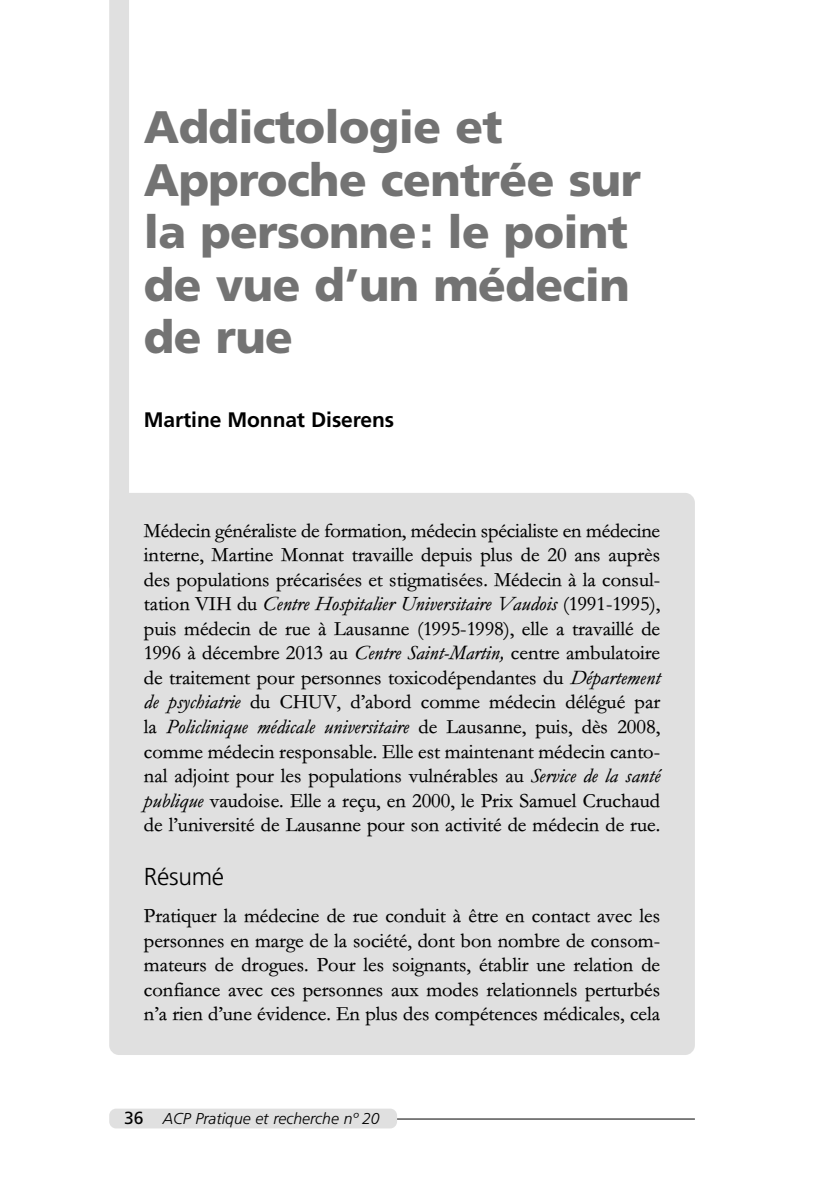
<style>
.page{position:relative;width:819px;height:1191px;background:#fff}
.page>*{position:absolute;margin:0;border:0;box-sizing:border-box;transform-origin:0 0}
.t1{font:900 45.5px/52.5px "Frutiger";letter-spacing:-.015em;color:#737373}
.t2{font:300 24.5px "Frutiger";letter-spacing:-.01em;color:#000}
.t3{font:700 21px "Frutiger";letter-spacing:-.005em;color:#000}
.t4{font:20.47px/24.5px "Gar M Two";color:#000;text-align:justify}
.t5{font:italic 300 15.75px "Frutiger";color:#000}
.s1{font-style:italic}
.s2{font-weight:400;font-style:normal;font-size:17.5px}
</style>
<div class="page">
<div style="left:109px;top:493px;width:585px;height:562px;background:#e0e0e0;border-radius:10px"></div>
<div style="left:109px;top:0;width:20px;height:500px;background:#e0e0e0"></div>
<div style="left:109px;top:1108px;width:288px;height:20px;background:#e0e0e0;border-radius:7px"></div>
<hr style="left:397px;top:1118px;width:297px;height:1px;background:#000">
<h1 class="t1" style="left:144px;top:105px;width:498px">Addictologie et<br>Approche centrée sur la personne: le point de vue d’un médecin de rue</h1>
<p class="t3" style="left:144px;top:411px;width:251px">Martine Monnat Diserens</p>
<p class="t4" style="left:144px;top:517px;width:517px">Médecin généraliste de formation, médecin spécialiste en médecine interne, Martine Monnat travaille depuis plus de 20 ans auprès des populations précarisées et stigmatisées. Médecin à la consul&shy;tation VIH du <span class="s1">Centre Hospitalier Universitaire Vaudois</span> (1991-1995), puis médecin de rue à Lausanne (1995-1998), elle a travaillé de 1996 à décembre 2013 au <span class="s1">Centre Saint-Martin,</span> centre ambulatoire de traitement pour personnes toxicodépendantes du <span class="s1">Département de psychiatrie</span> du CHUV, d’abord comme médecin délégué par la <span class="s1">Policlinique médicale universitaire</span> de Lausanne, puis, dès 2008, comme médecin responsable. Elle est maintenant médecin canto&shy;nal adjoint pour les populations vulnérables au <span class="s1">Service de la santé publique</span> vaudoise. Elle a reçu, en 2000, le Prix Samuel Cruchaud de l’université de Lausanne pour son activité de médecin de rue.</p>
<p class="t2" style="left:144px;top:867px;width:82px">Résumé</p>
<p class="t4" style="left:144px;top:902px;width:517px">Pratiquer la médecine de rue conduit à être en contact avec les personnes en marge de la société, dont bon nombre de consom&shy;mateurs de drogues. Pour les soignants, établir une relation de confiance avec ces personnes aux modes relationnels perturbés n’a rien d’une évidence. En plus des compétences médicales, cela</p>
<p class="t5" style="left:124px;top:1112px;width:257px"><span class="s2">36</span> ACP Pratique et recherche nº 20</p>
</div>
